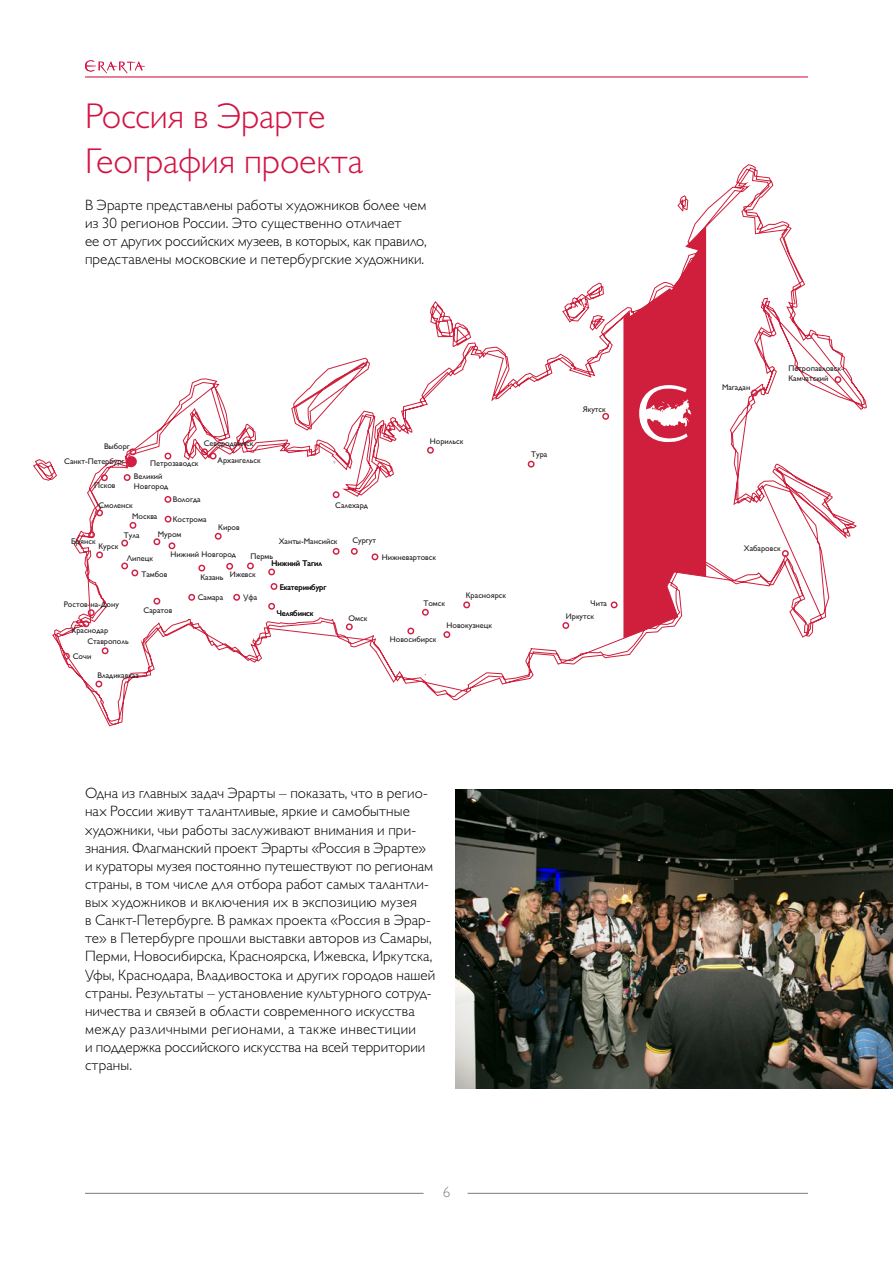
<style>
.page{position:relative;width:893px;height:1263px;background:#fff}
.page>*{position:absolute;margin:0;border:0;box-sizing:border-box;transform-origin:0 0}
.t1{font:300 36px/45.3px "Gill Sans MT Pro Cyr";letter-spacing:-.01em;color:#d31242}
.t2{font:300 15px/18.1px "Gill Sans MT Pro Cyr";letter-spacing:.005em;color:#000}
.t3{font:300 15px "Gill Sans MT Pro Cyr";color:#808285}
.t4{font:500 8.25px/9.9px "Gill Sans MT Pro Cyr";color:#231f20}
</style>
<div class="page">
<hr style="left:85px;top:1193px;width:338px;height:1px;background:#808285">
<hr style="left:85px;top:76px;width:723px;height:2px;background:#d31242">
<hr style="left:468px;top:1193px;width:340px;height:1px;background:#808285">
<svg style="left:85px;top:60px;width:60px;height:13px"></svg>
<svg style="left:33px;top:164px;width:834px;height:562px"></svg>
<svg style="left:623px;top:226px;width:83px;height:149px"></svg>
<svg style="left:81px;top:375px;width:761px;height:314px"></svg>
<svg style="left:62px;top:445px;width:473px;height:216px"></svg>
<img style="left:455px;top:789px;width:438px;height:299px">
<h1 class="t1" style="left:85px;top:93px;width:280px">Россия в Эрарте<br>География проекта</h1>
<p class="t2" style="left:85px;top:195px;width:343px">В Эрарте представлены работы художников более чем из 30 регионов России. Это существенно отличает<br>ее от других российских музеев, в которых, как правило, представлены московские и петербургские художники.</p>
<p class="t4" style="left:64px;top:438px;width:67px;line-height:15.6px;text-indent:40px">Выборг<br>Санкт-Петербург</p>
<p class="t4" style="left:204px;top:438px;width:51px">Северодвинск</p>
<p class="t4" style="left:150px;top:458px;width:50px">Петрозаводск</p>
<p class="t4" style="left:218px;top:455px;width:44px">Архангельск</p>
<p class="t4" style="left:134px;top:471px;width:30px">Великий</p>
<p class="t4" style="left:94px;top:481px;width:23px">Псков</p>
<p class="t4" style="left:134px;top:481px;width:36px">Новгород</p>
<p class="t4" style="left:430px;top:436px;width:35px">Норильск</p>
<p class="t4" style="left:173px;top:494px;width:29px">Вологда</p>
<p class="t4" style="left:335px;top:500px;width:34px">Салехард</p>
<p class="t4" style="left:279px;top:536px;width:60px">Ханты-Мансийск</p>
<p class="t4" style="left:272px;top:558px;width:52px">Нижний Тагил</p>
<p class="t4" style="left:280px;top:582px;width:48px">Екатеринбург</p>
<p class="t4" style="left:277px;top:608px;width:38px">Челябинск</p>
<p class="t4" style="left:98px;top:500px;width:36px">Смоленск</p>
<p class="t4" style="left:132px;top:511px;width:27px">Москва</p>
<p class="t4" style="left:173px;top:514px;width:35px">Кострома</p>
<p class="t4" style="left:218px;top:522px;width:23px">Киров</p>
<p class="t4" style="left:124px;top:530px;width:17px">Тула</p>
<p class="t4" style="left:158px;top:529px;width:25px">Муром</p>
<p class="t4" style="left:352px;top:535px;width:25px">Сургут</p>
<p class="t4" style="left:71px;top:537px;width:26px">Брянск</p>
<p class="t4" style="left:98px;top:541px;width:21px">Курск</p>
<p class="t4" style="left:171px;top:549px;width:67px">Нижний Новгород</p>
<p class="t4" style="left:230px;top:547px;width:45px;line-height:17.9px;text-indent:21px">Пермь<br>Ижевск</p>
<p class="t4" style="left:382px;top:552px;width:56px">Нижневартовск</p>
<p class="t4" style="left:127px;top:554px;width:28px">Липецк</p>
<p class="t4" style="left:141px;top:569px;width:27px">Тамбов</p>
<p class="t4" style="left:200px;top:572px;width:25px">Казань</p>
<p class="t4" style="left:466px;top:590px;width:42px">Красноярск</p>
<p class="t4" style="left:198px;top:592px;width:27px">Самара</p>
<p class="t4" style="left:243px;top:592px;width:16px">Уфа</p>
<p class="t4" style="left:423px;top:598px;width:23px">Томск</p>
<p class="t4" style="left:64px;top:599px;width:57px">Ростов-на-Дону</p>
<p class="t4" style="left:144px;top:605px;width:30px">Саратов</p>
<p class="t4" style="left:348px;top:613px;width:20px">Омск</p>
<p class="t4" style="left:446px;top:620px;width:47px">Новокузнецк</p>
<p class="t4" style="left:71px;top:625px;width:38px">Краснодар</p>
<p class="t4" style="left:390px;top:634px;width:48px">Новосибирск</p>
<p class="t4" style="left:73px;top:633px;width:57px;line-height:15px;text-indent:15px">Ставрополь<br>Сочи</p>
<p class="t4" style="left:98px;top:670px;width:43px">Владикавказ</p>
<p class="t4" style="left:531px;top:450px;width:18px">Тура</p>
<p class="t4" style="left:583px;top:404px;width:24px">Якутск</p>
<p class="t4" style="left:566px;top:596px;width:43px;line-height:12.9px;text-indent:25px">Чита<br>Иркутск</p>
<p class="t2" style="left:85px;top:784px;width:352px">Одна из главных задач Эрарты – показать, что в регио&shy;нах России живут талантливые, яркие и самобытные художники, чьи работы заслуживают внимания и при&shy;знания. Флагманский проект Эрарты «Россия в Эрарте» и кураторы музея постоянно путешествуют по регионам страны, в том числе для отбора работ самых талантли&shy;вых художников и включения их в экспозицию музея<br>в Санкт-Петербурге. В рамках проекта «Россия в Эрар&shy;те» в Петербурге прошли выставки авторов из Самары, Перми, Новосибирска, Красноярска, Ижевска, Иркутска, Уфы, Краснодара, Владивостока и других городов нашей страны. Результаты – установление культурного сотруд&shy;ничества и связей в области современного искусства между различными регионами, а также инвестиции<br>и поддержка российского искусства на всей территории страны.</p>
<p class="t3" style="left:443px;top:1182px;width:9px">6</p>
<p class="t4" style="left:722px;top:382px;width:30px">Магадан</p>
<p class="t4" style="left:788px;top:363px;width:57px">Петропавловск-<br>Камчатский</p>
<p class="t4" style="left:744px;top:543px;width:38px">Хабаровск</p>
</div>
